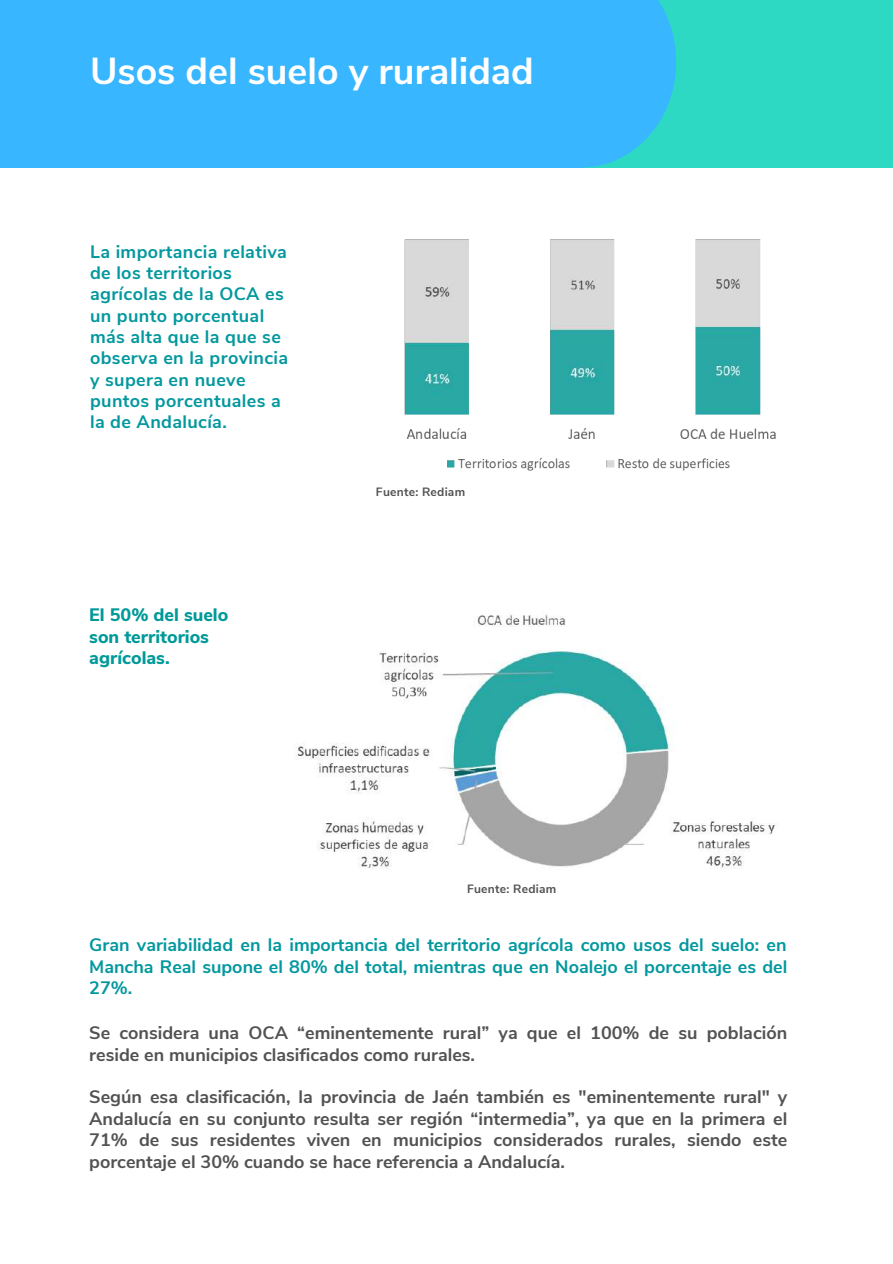
<style>
.page{position:relative;width:893px;height:1264px;background:#fff}
.page>*{position:absolute;margin:0;border:0;box-sizing:border-box;transform-origin:0 0}
.t1{font:700 37.5px "Nunito Sans";color:#fff}
.t2{font:700 18px/21.3px "Nunito Sans";color:#525252}
.t3{font:700 18px/21.3px "Nunito Sans";letter-spacing:.02em;color:#03989e}
.t4{font:800 18px/21.3px "Nunito Sans";color:#019999}
.t5{font:700 12px "Nunito Sans";letter-spacing:.02em;color:#525252}
</style>
<div class="page">
<div style="left:580px;top:0;width:312px;height:168px;background:#2ed9c3"></div>
<div style="left:0;top:0;width:581px;height:168px;background:#38b6ff"></div>
<svg style="left:581px;top:0;width:95px;height:168px"></svg>
<img style="left:296px;top:614px;width:481px;height:255px">
<img style="left:404px;top:239px;width:372px;height:232px">
<h1 class="t1" style="left:90px;top:46px;width:445px">Usos del suelo y ruralidad</h1>
<p class="t3" style="left:90px;top:241px;width:200px">La importancia relativa de los territorios agrícolas de la OCA es un punto porcentual más alta que la que se observa en la provincia y supera en nueve puntos porcentuales a la de Andalucía.</p>
<p class="t4" style="left:89px;top:604px;width:140px">El 50% del suelo son territorios agrícolas.</p>
<p class="t5" style="left:376px;top:483px;width:91px">Fuente: Rediam</p>
<p class="t5" style="left:467px;top:880px;width:91px">Fuente: Rediam</p>
<p class="t3" style="left:89px;top:934px;width:699px;text-align:justify">Gran variabilidad en la importancia del territorio agrícola como usos del suelo: en Mancha Real supone el 80% del total, mientras que en Noalejo el porcentaje es del 27%.</p>
<p class="t2" style="left:89px;top:1022px;width:699px">Se considera una OCA “eminentemente rural” ya que el 100% de su población reside en municipios clasificados como rurales.</p>
<p class="t2" style="left:89px;top:1086px;width:699px;text-align:justify">Según esa clasificación, la provincia de Jaén también es "eminentemente rural" y Andalucía en su conjunto resulta ser región “intermedia”, ya que en la primera el 71% de sus residentes viven en municipios considerados rurales, siendo este porcentaje el 30% cuando se hace referencia a Andalucía.</p>
</div>
